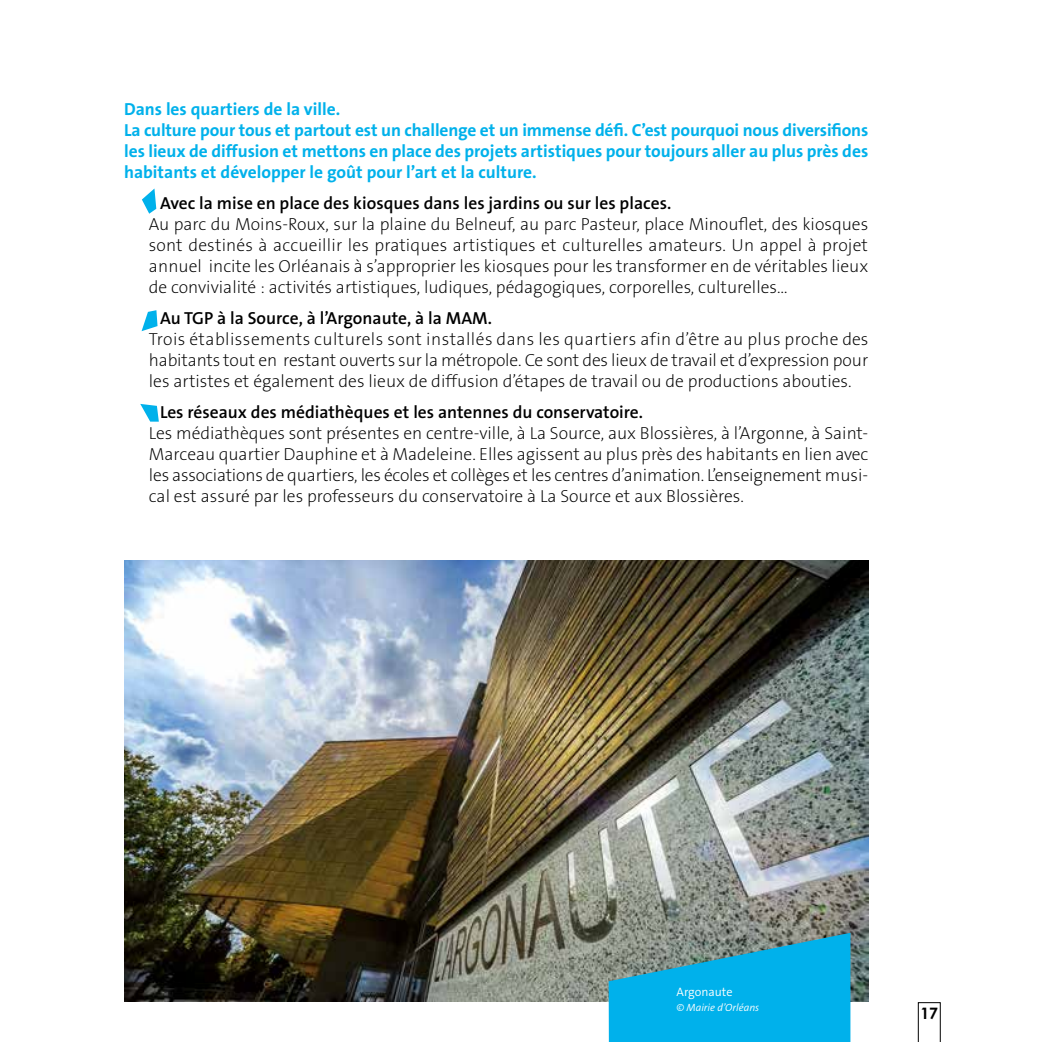
<style>
.page{position:relative;width:1042px;height:1042px;background:#fff}
.page>*{position:absolute;margin:0;border:0;box-sizing:border-box;transform-origin:0 0}
.t1{font:200 17.5px/21px "The Sans B2";color:#000;text-align:justify}
.t2{font:700 17.5px/21px "The Sans B7";color:#00b1eb}
.t3{font:600 17.5px "The Sans B6";color:#000}
.t4{font:700 15.75px "Century Gothic";color:#000}
.t5{font:300 12.25px "The Sans B4";color:#fff}
.t6{font:italic 300 10.5px "The Sans B4";color:#fff}
</style>
<div class="page">
<img style="left:124px;top:561px;width:744px;height:440px">
<svg style="left:609px;top:933px;width:241px;height:109px;background:#1ca8d3"></svg>
<svg style="left:142px;top:188px;width:14px;height:26px"></svg>
<svg style="left:142px;top:310px;width:15px;height:21px"></svg>
<svg style="left:140px;top:404px;width:19px;height:18px"></svg>
<svg style="left:918px;top:1002px;width:22px;height:40px"></svg>
<p class="t2" style="left:124px;top:99px;width:746px">Dans les quartiers de la ville.<br>La culture pour tous et partout est un challenge et un immense défi. C’est pourquoi nous diversifions les lieux de diffusion et mettons en place des projets artistiques pour toujours aller au plus près des habitants et développer le goût pour l’art et la culture.</p>
<p class="t3" style="left:149px;top:193px;width:524px">• Avec la mise en place des kiosques dans les jardins ou sur les places.</p>
<p class="t1" style="left:149px;top:214px;width:721px">Au parc du Moins-Roux, sur la plaine du Belneuf, au parc Pasteur, place Minouflet, des kiosques sont destinés à accueillir les pratiques artistiques et culturelles amateurs. Un appel à projet annuel incite les Orléanais à s’approprier les kiosques pour les transformer en de véritables lieux de convivialité : activités artistiques, ludiques, pédagogiques, corporelles, culturelles…</p>
<p class="t3" style="left:149px;top:308px;width:345px">• Au TGP à la Source, à l’Argonaute, à la MAM.</p>
<p class="t1" style="left:149px;top:329px;width:721px">Trois établissements culturels sont installés dans les quartiers afin d’être au plus proche des habitants tout en restant ouverts sur la métropole. Ce sont des lieux de travail et d’expression pour les artistes et également des lieux de diffusion d’étapes de travail ou de productions abouties.</p>
<p class="t3" style="left:149px;top:402px;width:496px">• Les réseaux des médiathèques et les antennes du conservatoire.</p>
<p class="t1" style="left:149px;top:423px;width:721px">Les médiathèques sont présentes en centre-ville, à La Source, aux Blossières, à l’Argonne, à Saint-Marceau quartier Dauphine et à Madeleine. Elles agissent au plus près des habitants en lien avec les associations de quartiers, les écoles et collèges et les centres d’animation. L’enseignement musi&shy;cal est assuré par les professeurs du conservatoire à La Source et aux Blossières.</p>
<p class="t5" style="left:676px;top:985px;width:58px">Argonaute</p>
<p class="t6" style="left:676px;top:1001px;width:84px">© Mairie d’Orléans</p>
<p class="t4" style="left:920px;top:1001px;width:19px">17</p>
</div>
